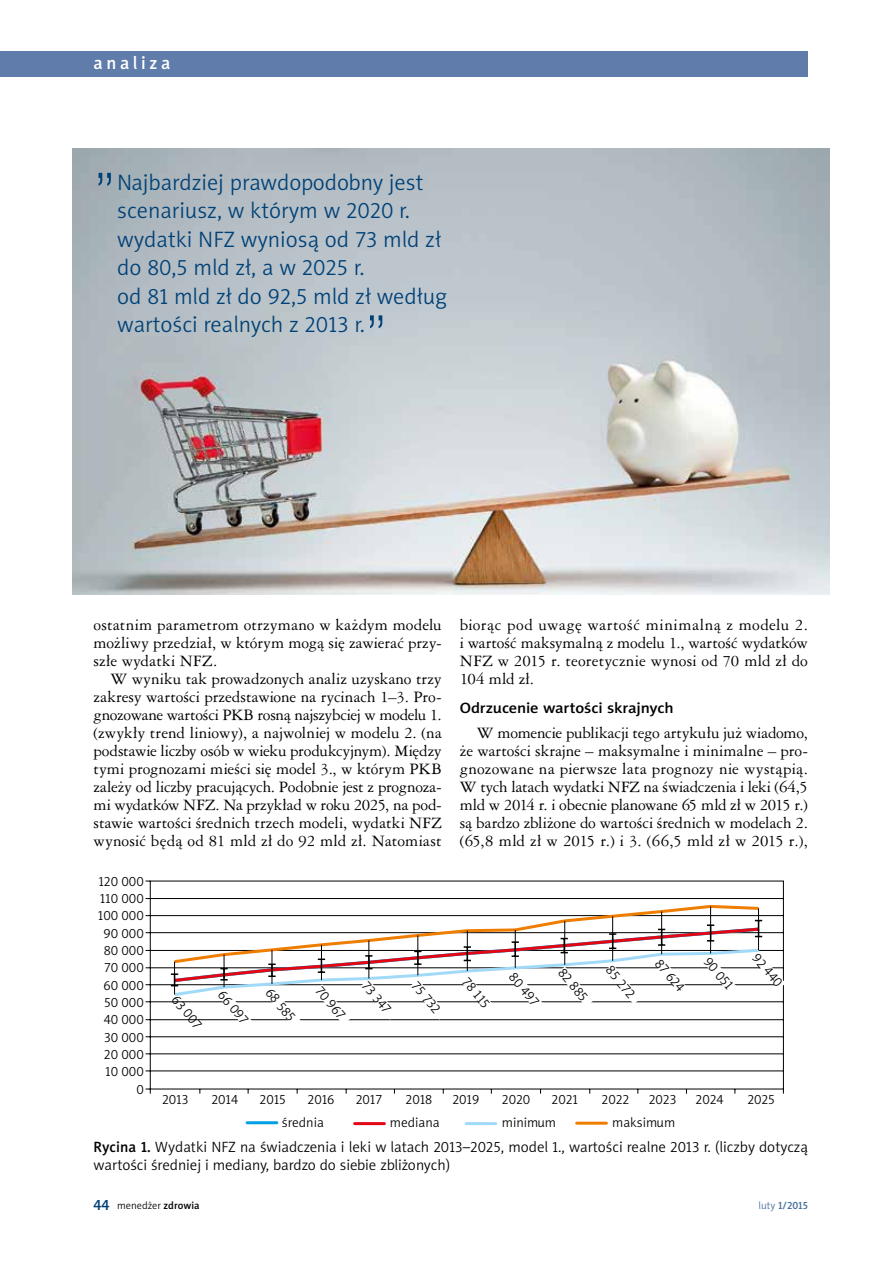
<style>
.page{position:relative;width:893px;height:1263px;background:#fff}
.page>*{position:absolute;margin:0;border:0;box-sizing:border-box;transform-origin:0 0}
.t1{font:52.5px "Swis 721 Lt PL";color:#004177}
.t2{font:22.5px/28.5px "Naomi Sans EFN Light";color:#004177}
.t3{font:18px "Naomi Sans EFN Medium";letter-spacing:.2em;color:#fff}
.t4{font:15px/18px "Ameri Garmnd PL";letter-spacing:.005em;color:#000;text-align:justify}
.t5{font:15px/18px "Naomi Sans EFN Light";color:#000}
.t6{font:15px "Naomi Sans EFN Medium";letter-spacing:-.015em;color:#000;scale:1.1 1}
.t7{font:13.5px/17.4px "Naomi Sans EFN Light";color:#000;text-align:right}
.t8{font:10.5px "Naomi Sans EFN Light";color:#000}
.t9{font:10.5px "Naomi Sans EFN Medium";color:#456b9c}
.s1{font-family:"Naomi Sans EFN Medium"}
.s2{font-family:"Naomi Sans EFN Medium";font-size:15px;color:#004177}
.s3{font-family:"Naomi Sans EFN Light"}
</style>
<div class="page">
<div style="left:0;top:51px;width:808px;height:26px;background:#607caa"></div>
<img style="left:72px;top:149px;width:757px;height:445px">
<svg style="left:145px;top:880px;width:639px;height:214px"></svg>
<svg style="left:171px;top:903px;width:613px;height:126px"></svg>
<hr style="left:247px;top:1121px;width:30px;height:3px;background:#009fe3">
<hr style="left:355px;top:1122px;width:29px;height:3px;background:#e30613">
<hr style="left:466px;top:1122px;width:30px;height:3px;background:#a1daf8">
<hr style="left:577px;top:1122px;width:29px;height:3px;background:#ef7d00">
<p class="t3" style="left:94px;top:52px;width:78px">analiza</p>
<h1 class="t1" style="left:94px;top:159px;width:24px">”</h1>
<h2 class="t2" style="left:117px;top:168px;width:331px">Najbardziej prawdopodobny jest scenariusz, w którym w 2020 r. wydatki NFZ wyniosą od 73 mld zł do 80,5 mld zł, a w 2025 r.<br>od 81 mld zł do 92,5 mld zł według wartości realnych z 2013 r.</h2>
<h1 class="t1" style="left:365px;top:302px;width:24px">”</h1>
<p class="t4" style="left:94px;top:615px;width:350px">ostatnim parametrom otrzymano w każdym modelu możliwy przedział, w którym mogą się zawierać przy&shy;szłe wydatki NFZ.</p>
<p class="t4" style="left:94px;top:669px;width:350px;text-indent:17px">W wyniku tak prowadzonych analiz uzyskano trzy zakresy wartości przedstawione na rycinach 1–3. Pro&shy;gnozowane wartości PKB rosną najszybciej w modelu 1. (zwykły trend liniowy), a najwolniej w modelu 2. (na podstawie liczby osób w wieku produkcyjnym). Między tymi prognozami mieści się model 3., w którym PKB zależy od liczby pracujących. Podobnie jest z prognoza&shy;mi wydatków NFZ. Na przykład w roku 2025, na pod&shy;stawie wartości średnich trzech modeli, wydatki NFZ wynosić będą od 81 mld zł do 92 mld zł. Natomiast</p>
<p class="t4" style="left:460px;top:615px;width:350px">biorąc pod uwagę wartość minimalną z modelu 2. i wartość maksymalną z modelu 1., wartość wydatków NFZ w 2015 r. teoretycznie wynosi od 70 mld zł do 104 mld zł.</p>
<p class="t6" style="left:460px;top:699px;width:196px">Odrzucenie wartości skrajnych</p>
<p class="t4" style="left:460px;top:723px;width:350px;text-indent:17px">W momencie publikacji tego artykułu już wiadomo, że wartości skrajne – maksymalne i minimalne – pro&shy;gnozowane na pierwsze lata prognozy nie wystąpią.<br>W tych latach wydatki NFZ na świadczenia i leki (64,5 mld w 2014 r. i obecnie planowane 65 mld zł w 2015 r.) są bardzo zbliżone do wartości średnich w modelach 2. (65,8 mld zł w 2015 r.) i 3. (66,5 mld zł w 2015 r.),</p>
<p class="t7" style="left:98px;top:872px;width:47px">120 000<br>110 000<br>100 000<br>90 000<br>80 000<br>70 000<br>60 000<br>50 000<br>40 000<br>30 000<br>20 000<br>10 000<br>0</p>
<p class="t7" style="left:181px;top:991px;width:40px;rotate:50deg">63 007</p>
<p class="t7" style="left:227px;top:986px;width:41px;rotate:50deg">66 097</p>
<p class="t7" style="left:275px;top:984px;width:40px;rotate:50deg">68 585</p>
<p class="t7" style="left:325px;top:982px;width:40px;rotate:50deg">70 967</p>
<p class="t7" style="left:371px;top:977px;width:39px;rotate:50deg">73 347</p>
<p class="t7" style="left:421px;top:977px;width:39px;rotate:50deg">75 732</p>
<p class="t7" style="left:472px;top:974px;width:36px;rotate:50deg">78 115</p>
<p class="t7" style="left:518px;top:968px;width:40px;rotate:50deg">80 497</p>
<p class="t7" style="left:567px;top:964px;width:40px;rotate:50deg">82 885</p>
<p class="t7" style="left:615px;top:962px;width:39px;rotate:50deg">85 272</p>
<p class="t7" style="left:664px;top:955px;width:40px;rotate:50deg">87 624</p>
<p class="t7" style="left:713px;top:953px;width:39px;rotate:50deg">90 051</p>
<p class="t7" style="left:762px;top:949px;width:41px;rotate:50deg">92 440</p>
<p class="t7" style="left:162px;top:1090px;width:28px">2013</p>
<p class="t7" style="left:211px;top:1090px;width:28px">2014</p>
<p class="t7" style="left:260px;top:1090px;width:28px">2015</p>
<p class="t7" style="left:308px;top:1090px;width:28px">2016</p>
<p class="t7" style="left:356px;top:1090px;width:28px">2017</p>
<p class="t7" style="left:406px;top:1090px;width:28px">2018</p>
<p class="t7" style="left:452px;top:1090px;width:28px">2019</p>
<p class="t7" style="left:502px;top:1090px;width:30px">2020</p>
<p class="t7" style="left:552px;top:1090px;width:28px">2021</p>
<p class="t7" style="left:601px;top:1090px;width:29px">2022</p>
<p class="t7" style="left:649px;top:1090px;width:29px">2023</p>
<p class="t7" style="left:696px;top:1090px;width:30px">2024</p>
<p class="t7" style="left:747px;top:1090px;width:29px">2025</p>
<p class="t7" style="left:282px;top:1113px;width:43px">średnia</p>
<p class="t7" style="left:390px;top:1113px;width:51px">mediana</p>
<p class="t7" style="left:502px;top:1113px;width:56px">minimum</p>
<p class="t7" style="left:612px;top:1113px;width:65px">maksimum</p>
<p class="t5" style="left:94px;top:1138px;width:716px"><span class="s1">Rycina 1.</span> Wydatki NFZ na świadczenia i leki w latach 2013–2025, model 1., wartości realne 2013 r. (liczby dotyczą wartości średniej i mediany, bardzo do siebie zbliżonych)</p>
<p class="t8" style="left:94px;top:1199px;width:108px"><span class="s2">44</span> menedżer <span class="s1">zdrowia</span></p>
<p class="t9" style="left:758px;top:1199px;width:51px"><span class="s3">luty</span> 1/2015</p>
</div>
